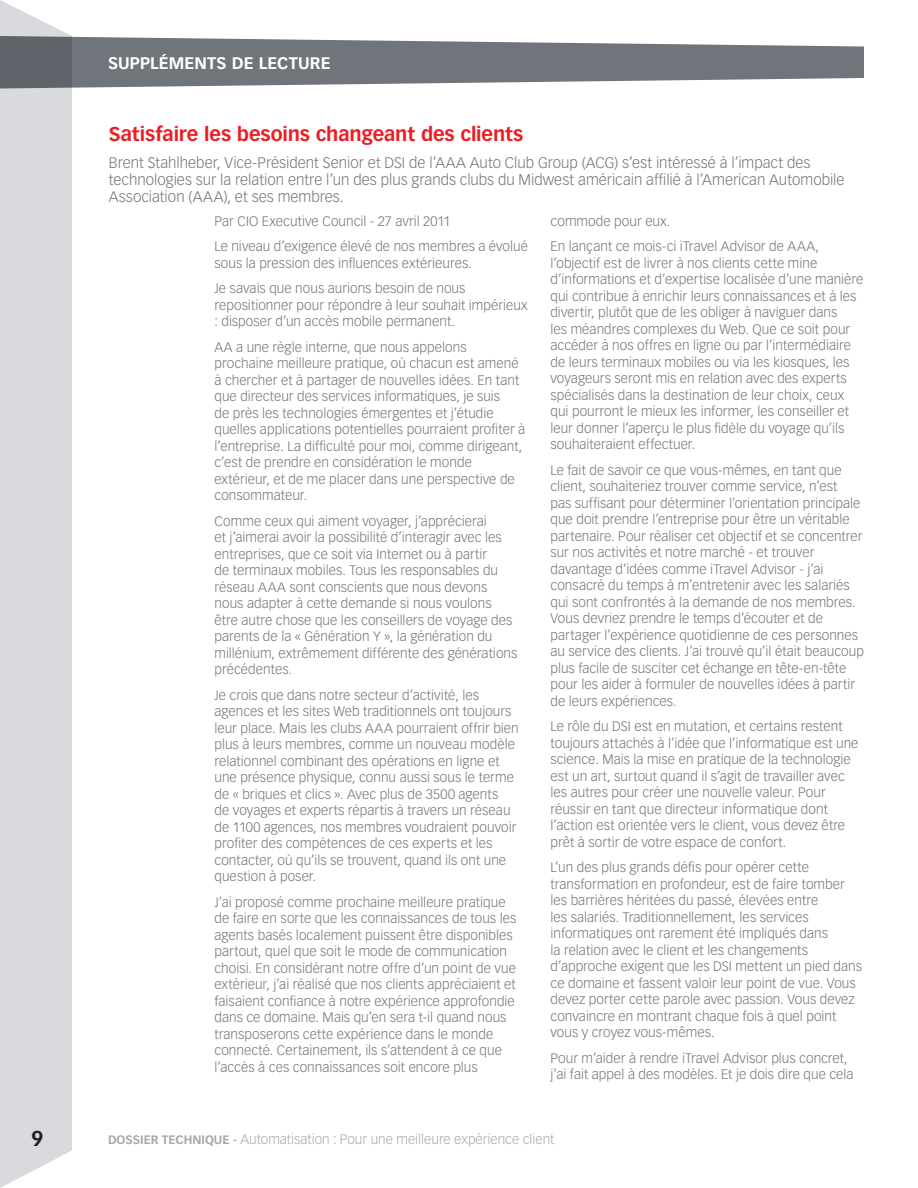
<style>
.page{position:relative;width:918px;height:1188px;background:#fff}
.page>*{position:absolute;margin:0;border:0;box-sizing:border-box;transform-origin:0 0}
.t1{font:700 21px "Vectora LH";color:#231f20}
.t2{font:700 19.5px "Vectora LH";letter-spacing:-.005em;color:#ee1d23}
.t3{font:700 16.5px "Vectora LH";letter-spacing:.01em;color:#fff}
.t4{font:300 15px/17.2px "Vectora LH";color:#6f757a}
.t5{font:300 13.5px/16.5px "Vectora LH";letter-spacing:.005em;color:#6f757a}
.t6{font:300 13.5px "Vectora LH";color:#a4a9ae}
.s1{font-weight:700;font-size:12px}
</style>
<div class="page">
<div style="left:0;top:0;width:72px;height:1188px;background:#d8dadd"></div>
<svg style="left:0;top:36px;width:864px;height:52px;fill:#6f757a"></svg>
<p class="t3" style="left:108px;top:53px;width:213px">SUPPLÉMENTS DE LECTURE</p>
<h2 class="t2" style="left:109px;top:123px;width:416px">Satisfaire les besoins changeant des clients</h2>
<p class="t4" style="left:109px;top:154px;width:737px">Brent Stahlheber, Vice-Président Senior et DSI de l’AAA Auto Club Group (ACG) s’est intéressé à l’impact des technologies sur la relation entre l’un des plus grands clubs du Midwest américain affilié à l’American Automobile<br>Association (AAA), et ses membres.</p>
<p class="t5" style="left:214px;top:209px;width:315px;line-height:25.5px">Par CIO Executive Council - 27 avril 2011<br>Le niveau d’exigence élevé de nos membres a évolué</p>
<p class="t5" style="left:214px;top:251px;width:259px;line-height:25.5px">sous la pression des influences extérieures.<br>Je savais que nous aurions besoin de nous</p>
<p class="t5" style="left:214px;top:297px;width:315px">repositionner pour répondre à leur souhait impérieux : disposer d’un accès mobile permanent.</p>
<p class="t5" style="left:214px;top:339px;width:312px">AA a une règle interne, que nous appelons prochaine meilleure pratique, où chacun est amené à chercher et à partager de nouvelles idées. En tant que directeur des services informatiques, je suis<br>de près les technologies émergentes et j’étudie quelles applications potentielles pourraient profiter à l’entreprise. La difficulté pour moi, comme dirigeant, c’est de prendre en considération le monde extérieur, et de me placer dans une perspective de consommateur.</p>
<p class="t5" style="left:214px;top:513px;width:304px">Comme ceux qui aiment voyager, j’apprécierai<br>et j’aimerai avoir la possibilité d’interagir avec les entreprises, que ce soit via I nternet ou à partir<br>de terminaux mobiles. Tous les responsables du réseau AAA sont conscients que nous devons nous adapter à cette demande si nous voulons être autre chose que les conseillers de voyage des parents de la « Génération Y », la génération du millénium, extrêmement différente des générations précédentes.</p>
<p class="t5" style="left:214px;top:687px;width:306px">Je crois que dans notre secteur d’activité, les agences et les sites Web traditionnels ont toujours leur place. Mais les clubs AAA pourraient offrir bien plus à leurs membres, comme un nouveau modèle relationnel combinant des opérations en ligne et une présence physique, connu aussi sous le terme de « briques et clics ». Avec plus de 3500 agents<br>de voyages et experts répartis à travers un réseau de 1100 agences, nos membres voudraient pouvoir profiter des compétences de ces experts et les contacter, où qu’ils se trouvent, quand ils ont une question à poser.</p>
<p class="t5" style="left:214px;top:894px;width:303px">J’ai proposé comme prochaine meilleure pratique de faire en sorte que les connaissances de tous les agents basés localement puissent être disponibles partout, quel que soit le mode de communication choisi. En considérant notre offre d’un point de vue extérieur, j’ai réalisé que nos clients appréciaient et faisaient confiance à notre expérience approfondie dans ce domaine. Mais qu’en sera t-il quand nous transposerons cette expérience dans le monde connecté. Certainement, ils s’attendent à ce que l’accès à ces connaissances soit encore plus</p>
<p class="t5" style="left:551px;top:208px;width:270px;line-height:25.5px">commode pour eux.<br>En lançant ce mois-ci iTravel Advisor de AAA,</p>
<p class="t5" style="left:551px;top:255px;width:314px">l’objectif est de livrer à nos clients cette mine d’informations et d’expertise localisée d’une manière qui contribue à enrichir leurs connaissances et à les divertir, plutôt que de les obliger à naviguer dans<br>les méandres complexes du Web. Que ce soit pour accéder à nos offres en ligne ou par l’intermédiaire de leurs terminaux mobiles ou via les kiosques, les voyageurs seront mis en relation avec des experts spécialisés dans la destination de leur choix, ceux qui pourront le mieux les informer, les conseiller et leur donner l’aperçu le plus fidèle du voyage qu’ils souhaiteraient effectuer.</p>
<p class="t5" style="left:551px;top:462px;width:315px">Le fait de savoir ce que vous-mêmes, en tant que client, souhaiteriez trouver comme service, n’est<br>pas suffisant pour déterminer l’orientation principale que doit prendre l’entreprise pour être un véritable partenaire. Pour réaliser cet objectif et se concentrer sur nos activités et notre marché - et trouver davantage d’idées comme iTravel Advisor - j’ai consacré du temps à m’entretenir avec les salariés qui sont confrontés à la demande de nos membres.<br>Vous devriez prendre le temps d’écouter et de partager l’expérience quotidienne de ces personnes au service des clients. J’ai trouvé qu’il était beaucoup plus facile de susciter cet échange en tête-en-tête pour les aider à formuler de nouvelles idées à partir de leurs expériences.</p>
<p class="t5" style="left:551px;top:718px;width:310px">Le rôle du DSI est en mutation, et certains restent toujours attachés à l’idée que l’informatique est une science. Mais la mise en pratique de la technologie est un art, surtout quand il s’agit de travailler avec les autres pour créer une nouvelle valeur. Pour réussir en tant que directeur informatique dont l’action est orientée vers le client, vous devez être prêt à sortir de votre espace de confort.</p>
<p class="t5" style="left:551px;top:859px;width:313px">L’un des plus grands défis pour opérer cette transformation en profondeur, est de faire tomber les barrières héritées du passé, élevées entre<br>les salariés. Traditionnellement, les services informatiques ont rarement été impliqués dans<br>la relation avec le client et les changements d’approche exigent que les DSI mettent un pied dans ce domaine et fassent valoir leur point de vue. Vous devez porter cette parole avec passion. Vous devez convaincre en montrant chaque fois à quel point vous y croyez vous-mêmes.</p>
<p class="t5" style="left:551px;top:1050px;width:305px">Pour m’aider à rendre iTravel Advisor plus concret, j’ai fait appel à des modèles. Et je dois dire que cela</p>
<h1 class="t1" style="left:31px;top:1126px;width:14px">9</h1>
<p class="t6" style="left:108px;top:1132px;width:448px"><span class="s1">dossier TECHNIQUE -</span> Automatisation : Pour une meilleure expérience client</p>
</div>
